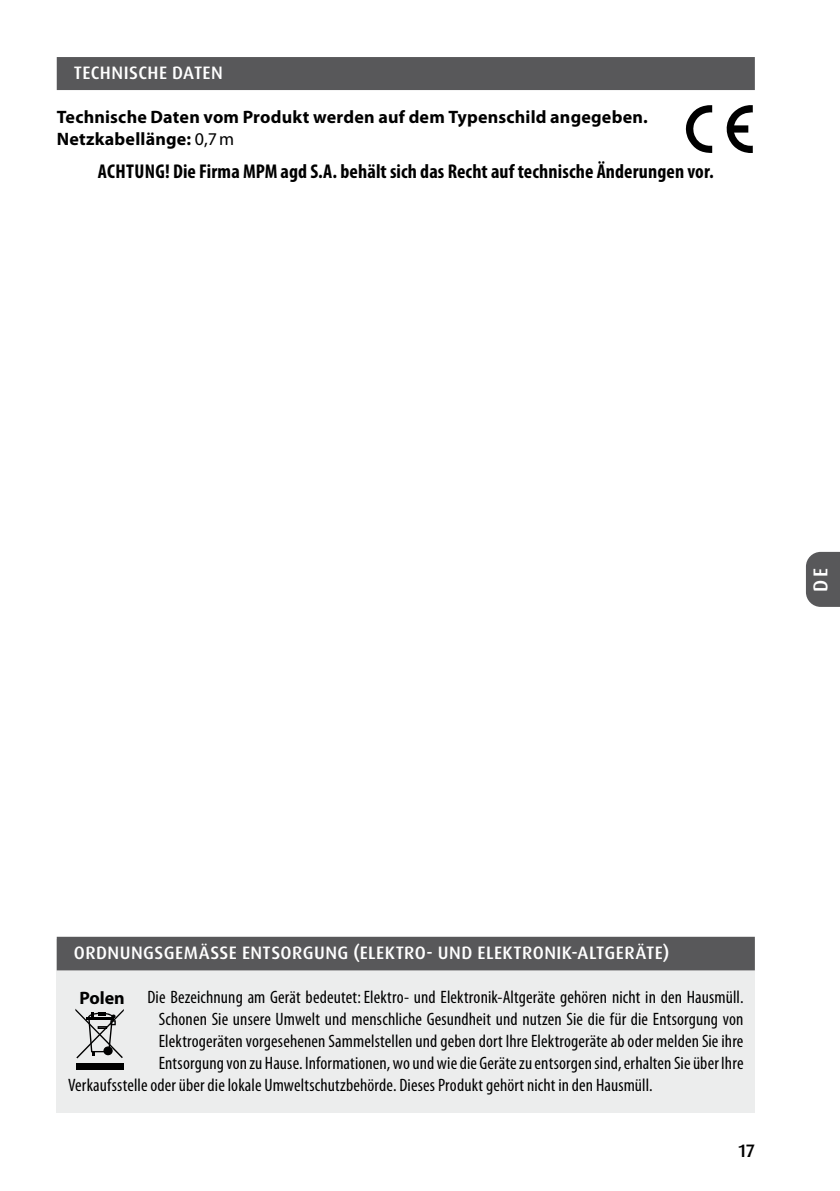
<style>
.page{position:relative;width:840px;height:1191px;background:#fff}
.page>*{position:absolute;margin:0;border:0;box-sizing:border-box;transform-origin:0 0}
.t1{font:700 condensed 20px "Myriad Pro";letter-spacing:.005em;color:#000}
.t2{font:500 20px "Dax Pro";color:#fff}
.t3{font:condensed 18px "Myriad Pro";letter-spacing:.005em;color:#000}
.t4{font:700 18px/22px "Myriad Pro";letter-spacing:.01em;color:#000}
.t5{font:500 18px "Dax Pro";letter-spacing:.02em;color:#fff}
.t6{font:500 18px "Dax Pro";color:#000}
.s1{font-weight:400}
</style>
<div class="page">
<svg style="left:806px;top:552px;width:33px;height:55px;background:#606062"></svg>
<div style="left:57px;top:57px;width:697px;height:33px;background:#58585a"></div>
<svg style="left:685px;top:105px;width:26px;height:48px"></svg>
<svg style="left:726px;top:105px;width:26px;height:48px"></svg>
<div style="left:57px;top:939px;width:697px;height:174px;background:#eceded"></div>
<div style="left:57px;top:936px;width:697px;height:34px;background:#58585a"></div>
<svg style="left:75px;top:1008px;width:49px;height:50px"></svg>
<div style="left:76px;top:1062px;width:47px;height:7px;background:#000"></div>
<p class="t5" style="left:74px;top:61px;width:150px">TECHNISCHE DATEN</p>
<p class="t4" style="left:57px;top:106px;width:592px">Technische Daten vom Produkt werden auf dem Typenschild angegeben.<br>Netzkabellänge: <span class="s1">0,7m</span></p>
<p class="t1" style="left:98px;top:160px;width:617px">ACHTUNG! Die Firma MPM agd S.A. behält sich das Recht auf technische Änderungen vor.</p>
<p class="t2" style="left:807px;top:592px;width:25px;rotate:-90deg">DE</p>
<p class="t5" style="left:74px;top:941px;width:596px">ORDNUNGSGEMÄSSE ENTSORGUNG (ELEKTRO- UND ELEKTRONIK-ALTGERÄTE)</p>
<p class="t4" style="left:79px;top:986px;width:47px">Polen</p>
<p class="t3" style="left:147px;top:987px;width:597px">Die Bezeichnung am Gerät bedeutet:Elektro- und Elektronik-Altgeräte gehören nicht in den Hausmüll.</p>
<p class="t3" style="left:159px;top:1009px;width:586px">Schonen Sie unsere Umwelt und menschliche Gesundheit und nutzen Sie die für die Entsorgung von</p>
<p class="t3" style="left:159px;top:1031px;width:586px">Elektrogeräten vorgesehenen Sammelstellen und geben dort Ihre Elektrogeräte ab oder melden Sie ihre</p>
<p class="t3" style="left:159px;top:1053px;width:586px">Entsorgung von zu Hause. Informationen, wo und wie die Geräte zu entsorgen sind, erhalten Sie über Ihre</p>
<p class="t3" style="left:68px;top:1075px;width:585px">Verkaufsstelle oder über die lokale Umweltschutzbehörde. Dieses Produkt gehört nicht in den Hausmüll.</p>
<p class="t6" style="left:738px;top:1139px;width:18px">17</p>
</div>
